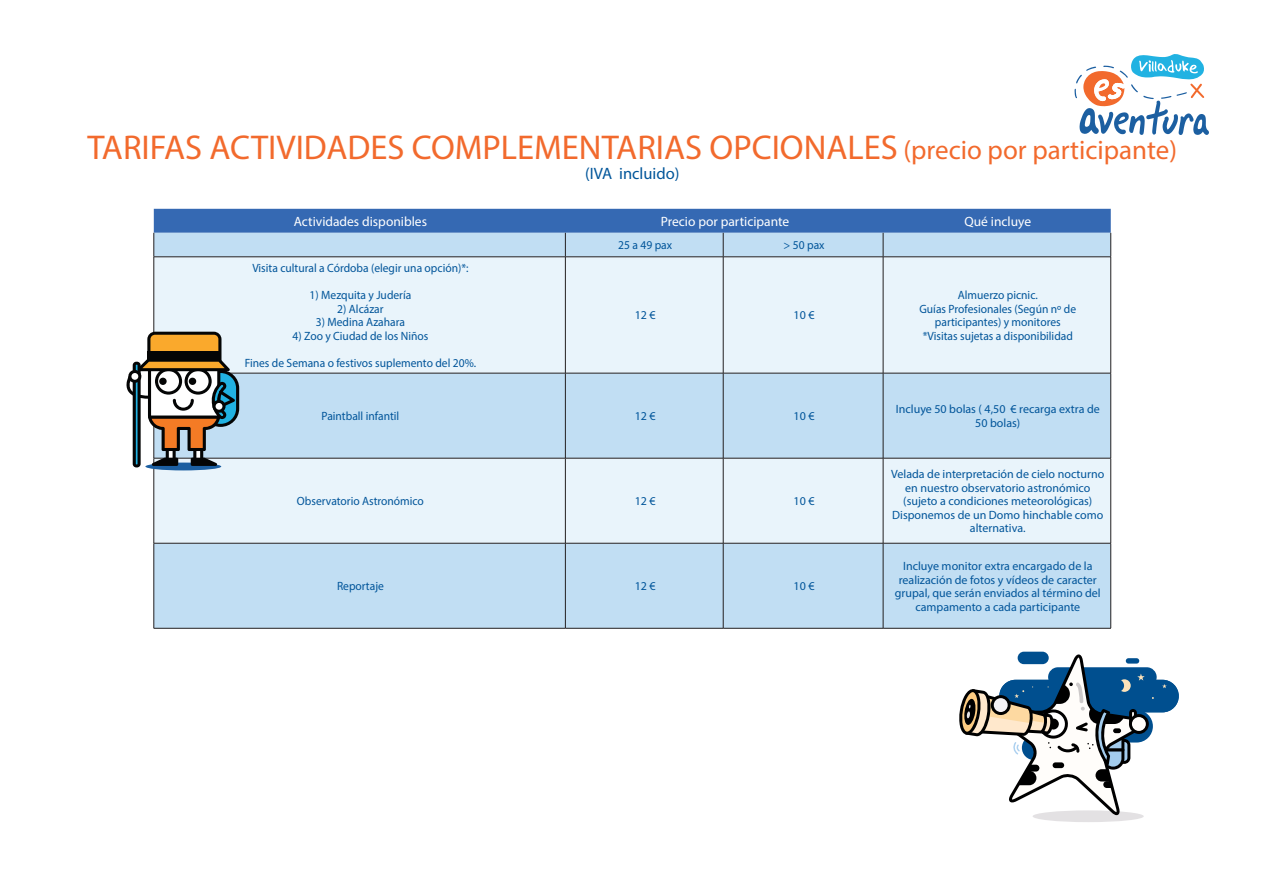
<style>
.page{position:relative;width:1263px;height:893px;background:#fff}
.page>*{position:absolute;margin:0;border:0;box-sizing:border-box;transform-origin:0 0}
.t1{font:34.5px "Myriad Pro";color:#f26a2d}
.t2{font:16.5px "Myriad Pro";color:#01559a}
.t3{font:13.5px "Myriad Pro";color:#fff}
.t4{font:12px/13.5px "Myriad Pro";color:#01559a;text-align:center}
.t5{font:12px/13.5px "Myriad Pro";color:#01559a;text-align:center;scale:.96 1}
.s1{font-size:27px}
</style>
<div class="page">
<div style="left:155px;top:544px;width:955px;height:84px;background:#c1def3"></div>
<svg style="left:155px;top:258px;width:955px;height:285px;background:#ddedf7"></svg>
<svg style="left:154px;top:209px;width:957px;height:48px;background:#79a1d0"></svg>
<hr style="left:154px;top:257px;width:411px;height:1px;background:#231f20">
<hr style="left:154px;top:257px;width:1px;height:116px;background:#231f20">
<hr style="left:565px;top:257px;width:158px;height:1px;background:#231f20">
<hr style="left:565px;top:257px;width:1px;height:116px;background:#231f20">
<hr style="left:723px;top:257px;width:160px;height:1px;background:#231f20">
<hr style="left:723px;top:257px;width:1px;height:116px;background:#231f20">
<hr style="left:883px;top:257px;width:228px;height:1px;background:#231f20">
<hr style="left:883px;top:257px;width:1px;height:116px;background:#231f20">
<hr style="left:1110px;top:257px;width:1px;height:116px;background:#231f20">
<hr style="left:154px;top:373px;width:411px;height:1px;background:#231f20">
<hr style="left:565px;top:373px;width:158px;height:1px;background:#231f20">
<hr style="left:565px;top:373px;width:1px;height:85px;background:#231f20">
<hr style="left:723px;top:373px;width:160px;height:1px;background:#231f20">
<hr style="left:723px;top:373px;width:1px;height:85px;background:#231f20">
<hr style="left:883px;top:373px;width:228px;height:1px;background:#231f20">
<hr style="left:883px;top:373px;width:1px;height:85px;background:#231f20">
<hr style="left:1110px;top:373px;width:1px;height:85px;background:#231f20">
<hr style="left:154px;top:458px;width:411px;height:1px;background:#231f20">
<hr style="left:154px;top:458px;width:1px;height:85px;background:#231f20">
<hr style="left:565px;top:458px;width:158px;height:1px;background:#231f20">
<hr style="left:565px;top:458px;width:1px;height:85px;background:#231f20">
<hr style="left:723px;top:458px;width:160px;height:1px;background:#231f20">
<hr style="left:723px;top:458px;width:1px;height:85px;background:#231f20">
<hr style="left:883px;top:458px;width:228px;height:1px;background:#231f20">
<hr style="left:883px;top:458px;width:1px;height:85px;background:#231f20">
<hr style="left:1110px;top:458px;width:1px;height:85px;background:#231f20">
<hr style="left:154px;top:543px;width:411px;height:1px;background:#231f20">
<hr style="left:154px;top:543px;width:1px;height:85px;background:#231f20">
<hr style="left:565px;top:543px;width:158px;height:1px;background:#231f20">
<hr style="left:565px;top:543px;width:1px;height:85px;background:#231f20">
<hr style="left:723px;top:543px;width:160px;height:1px;background:#231f20">
<hr style="left:723px;top:543px;width:1px;height:85px;background:#231f20">
<hr style="left:883px;top:543px;width:228px;height:1px;background:#231f20">
<hr style="left:883px;top:543px;width:1px;height:85px;background:#231f20">
<hr style="left:1110px;top:543px;width:1px;height:85px;background:#231f20">
<hr style="left:154px;top:628px;width:411px;height:1px;background:#231f20">
<hr style="left:565px;top:628px;width:158px;height:1px;background:#231f20">
<hr style="left:723px;top:628px;width:160px;height:1px;background:#231f20">
<hr style="left:883px;top:628px;width:228px;height:1px;background:#231f20">
<div style="left:1032px;top:810px;width:112px;height:12px;background:#e3e1e3;border-radius:50%"></div>
<div style="left:1018px;top:652px;width:31px;height:12px;background:#004f8f;border-radius:6px"></div>
<div style="left:999px;top:680px;width:180px;height:32px;background:#004f8f;border-radius:16px"></div>
<svg style="left:1162px;top:684px;width:5px;height:4px"></svg>
<svg style="left:959px;top:654px;width:195px;height:161px"></svg>
<div style="left:145px;top:463px;width:76px;height:7px;background:#1c5fa1;border-radius:50%"></div>
<svg style="left:126px;top:332px;width:113px;height:135px"></svg>
<svg style="left:1074px;top:54px;width:135px;height:81px"></svg>
<h1 class="t1" style="left:87px;top:133px;width:1091px">TARIFAS ACTIVIDADES COMPLEMENTARIAS OPCIONALES <span class="s1">(precio por participante)</span></h1>
<h2 class="t2" style="left:585px;top:166px;width:96px">(IVA incluido)</h2>
<p class="t3" style="left:294px;top:216px;width:135px">Actividades disponibles</p>
<p class="t3" style="left:661px;top:216px;width:130px">Precio por participante</p>
<p class="t3" style="left:964px;top:216px;width:68px">Qué incluye</p>
<p class="t5" style="left:618px;top:240px;width:58px">25 a 49 pax</p>
<p class="t5" style="left:783px;top:240px;width:44px">&gt; 50 pax</p>
<p class="t5" style="left:252px;top:262px;width:227px">Visita cultural a Córdoba (elegir una opción)*:</p>
<p class="t5" style="left:310px;top:289px;width:107px">1) Mezquita y Judería</p>
<p class="t5" style="left:337px;top:303px;width:50px">2) Alcázar</p>
<p class="t5" style="left:316px;top:316px;width:94px">3) Medina Azahara</p>
<p class="t5" style="left:292px;top:330px;width:143px">4) Zoo y Ciudad de los Niños</p>
<p class="t5" style="left:245px;top:357px;width:243px">Fines de Semana o festivos suplemento del 20%.</p>
<p class="t5" style="left:919px;top:289px;width:165px">Almuerzo picnic.<br>Guías Profesionales (Según nº de participantes) y monitores *Visitas sujetas a disponibilidad</p>
<p class="t4" style="left:635px;top:310px;width:23px">12 €</p>
<p class="t4" style="left:793px;top:310px;width:23px">10 €</p>
<p class="t5" style="left:322px;top:410px;width:83px">Paintball infantil</p>
<p class="t4" style="left:635px;top:410px;width:23px">12 €</p>
<p class="t4" style="left:793px;top:410px;width:23px">10 €</p>
<p class="t4" style="left:896px;top:404px;width:205px">Incluye 50 bolas ( 4,50 € recarga extra de<br>50 bolas)</p>
<p class="t5" style="left:297px;top:495px;width:134px">Observatorio Astronómico</p>
<p class="t4" style="left:635px;top:495px;width:23px">12 €</p>
<p class="t4" style="left:793px;top:495px;width:23px">10 €</p>
<p class="t5" style="left:337px;top:580px;width:50px">Reportaje</p>
<p class="t4" style="left:635px;top:580px;width:23px">12 €</p>
<p class="t4" style="left:793px;top:580px;width:23px">10 €</p>
<p class="t4" style="left:891px;top:468px;width:215px">Velada de interpretación de cielo nocturno en nuestro observatorio astronómico (sujeto a condiciones meteorológicas)<br>Disponemos de un Domo hinchable como alternativa.</p>
<p class="t4" style="left:895px;top:560px;width:207px">Incluye monitor extra encargado de la realización de fotos y vídeos de caracter grupal, que serán enviados al término del campamento a cada participante</p>
</div>
